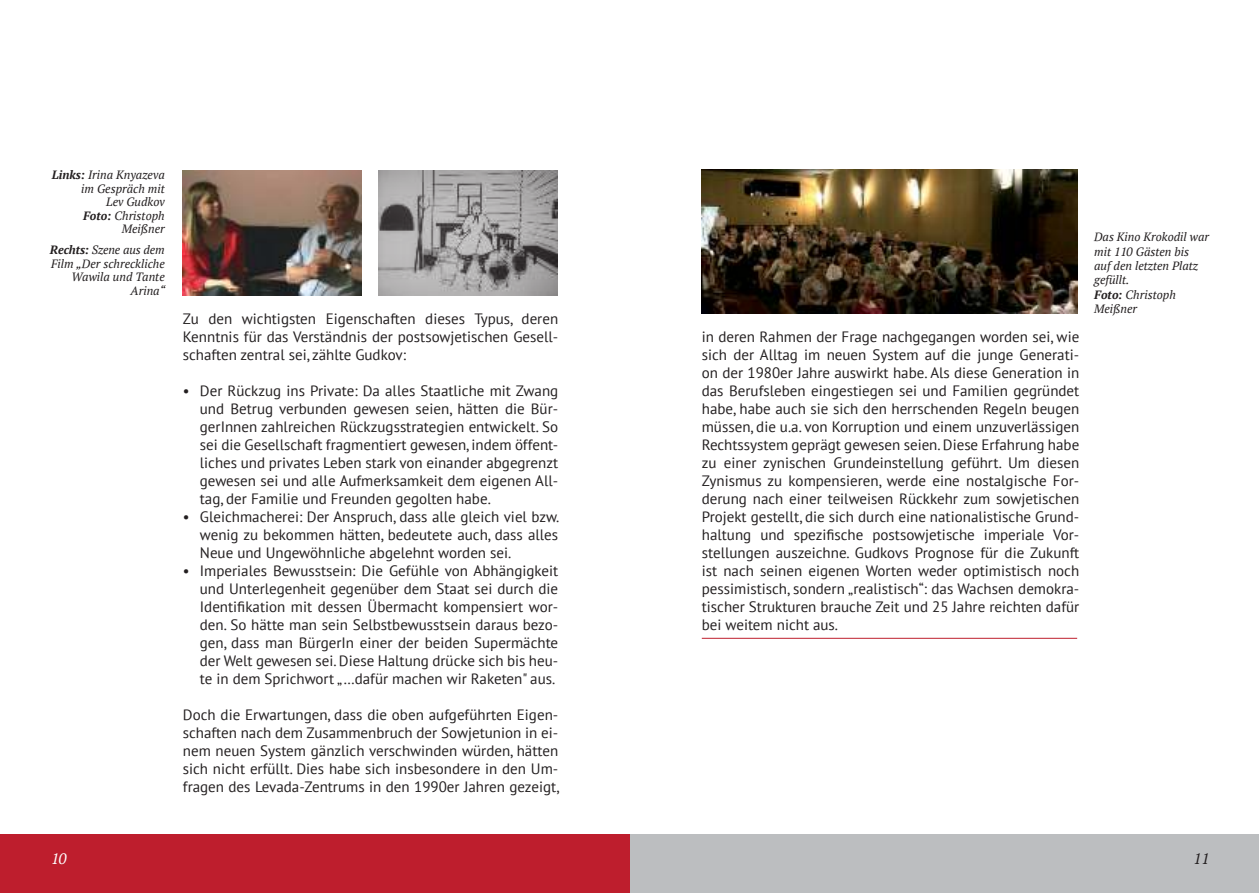
<style>
.page{position:relative;width:1259px;height:893px;background:#fff}
.page>*{position:absolute;margin:0;border:0;box-sizing:border-box;transform-origin:0 0}
.t1{font:15px/18px "PT Sans";color:#231f20;text-align:justify}
.t2{font:italic 15px "PT Serif";color:#fff}
.t3{font:italic 15px "PT Serif";color:#231f20}
.t4{font:italic 12px/13.5px "PT Serif";color:#231f20;text-align:right}
.s1{font-weight:700}
</style>
<div class="page">
<div style="left:629px;top:834px;width:630px;height:59px;background:#bcbec0"></div>
<div style="left:0;top:834px;width:629px;height:59px;background:#be1e2d"></div>
<img style="left:183px;top:170px;width:178px;height:126px">
<img style="left:379px;top:170px;width:178px;height:125px">
<img style="left:702px;top:169px;width:375px;height:144px">
<hr style="left:702px;top:638px;width:375px;height:1px;background:#be1e2d">
<p class="t4" style="left:52px;top:169px;width:114px"><span class="s1">Links:</span> Irina Knyazeva im Gespräch mit<br>Lev Gudkov<br><span class="s1">Foto:</span> Christoph<br>Meißner</p>
<p class="t4" style="left:50px;top:244px;width:117px"><span class="s1">Rechts:</span> Szene aus dem<br>Film „Der schreckliche<br>Wawila und Tante<br>Arina“</p>
<p class="t1" style="left:183px;top:310px;width:377px">Zu den wichtigsten Eigenschaften dieses Typus, deren Kenntnis für das Verständnis der postsowjetischen Gesell&shy;schaften zentral sei, zählte Gudkov:</p>
<p class="t1" style="left:200px;top:381px;width:360px;text-indent:-17px">• Der Rückzug ins Private: Da alles Staatliche mit Zwang und Betrug verbunden gewesen seien, hätten die Bür&shy;gerInnen zahlreichen Rückzugsstrategien entwickelt. So sei die Gesellschaft fragmentiert gewesen, indem öffent&shy;liches und privates Leben stark von einander abgegrenzt gewesen sei und alle Aufmerksamkeit dem eigenen All&shy;tag, der Familie und Freunden gegolten habe.</p>
<p class="t1" style="left:200px;top:507px;width:361px;text-indent:-17px">• Gleichmacherei: Der Anspruch, dass alle gleich viel bzw. wenig zu bekommen hätten, bedeutete auch, dass alles Neue und Ungewöhnliche abgelehnt worden sei.</p>
<p class="t1" style="left:200px;top:561px;width:360px;text-indent:-17px">• Imperiales Bewusstsein: Die Gefühle von Abhängigkeit und Unterlegenheit gegenüber dem Staat sei durch die Identifikation mit dessen Übermacht kompensiert wor&shy;den. So hätte man sein Selbstbewusstsein daraus bezo&shy;gen, dass man BürgerIn einer der beiden Supermächte der Welt gewesen sei. Diese Haltung drücke sich bis heu&shy;te in dem Sprichwort „…dafür machen wir Raketen" aus.</p>
<p class="t1" style="left:183px;top:706px;width:378px">Doch die Erwartungen, dass die oben aufgeführten Eigen&shy;schaften nach dem Zusammenbruch der Sowjetunion in ei&shy;nem neuen System gänzlich verschwinden würden, hätten sich nicht erfüllt. Dies habe sich insbesondere in den Um&shy;fragen des Levada-Zentrums in den 1990er Jahren gezeigt,</p>
<p class="t1" style="left:702px;top:328px;width:379px">in deren Rahmen der Frage nachgegangen worden sei, wie sich der Alltag im neuen System auf die junge Generati&shy;on der 1980er Jahre auswirkt habe. Als diese Generation in das Berufsleben eingestiegen sei und Familien gegründet habe, habe auch sie sich den herrschenden Regeln beugen müssen, die u.a. von Korruption und einem unzuverlässigen Rechtssystem geprägt gewesen seien. Diese Erfahrung habe zu einer zynischen Grundeinstellung geführt. Um diesen Zynismus zu kompensieren, werde eine nostalgische For&shy;derung nach einer teilweisen Rückkehr zum sowjetischen Projekt gestellt, die sich durch eine nationalistische Grund&shy;haltung und spezifische postsowjetische imperiale Vor&shy;stellungen auszeichne. Gudkovs Prognose für die Zukunft ist nach seinen eigenen Worten weder optimistisch noch pessimistisch, sondern „realistisch“: das Wachsen demokra&shy;tischer Strukturen brauche Zeit und 25 Jahre reichten dafür bei weitem nicht aus.</p>
<p class="t4" style="left:1094px;top:230px;width:116px;line-height:14.4px;text-align:left">Das Kino Krokodil war mit 110 Gästen bis<br>auf den letzten Platz gefüllt.<br><span class="s1">Foto:</span> Christoph<br>Meißner</p>
<p class="t2" style="left:51px;top:851px;width:17px">10</p>
<p class="t3" style="left:1193px;top:851px;width:17px">11</p>
</div>
